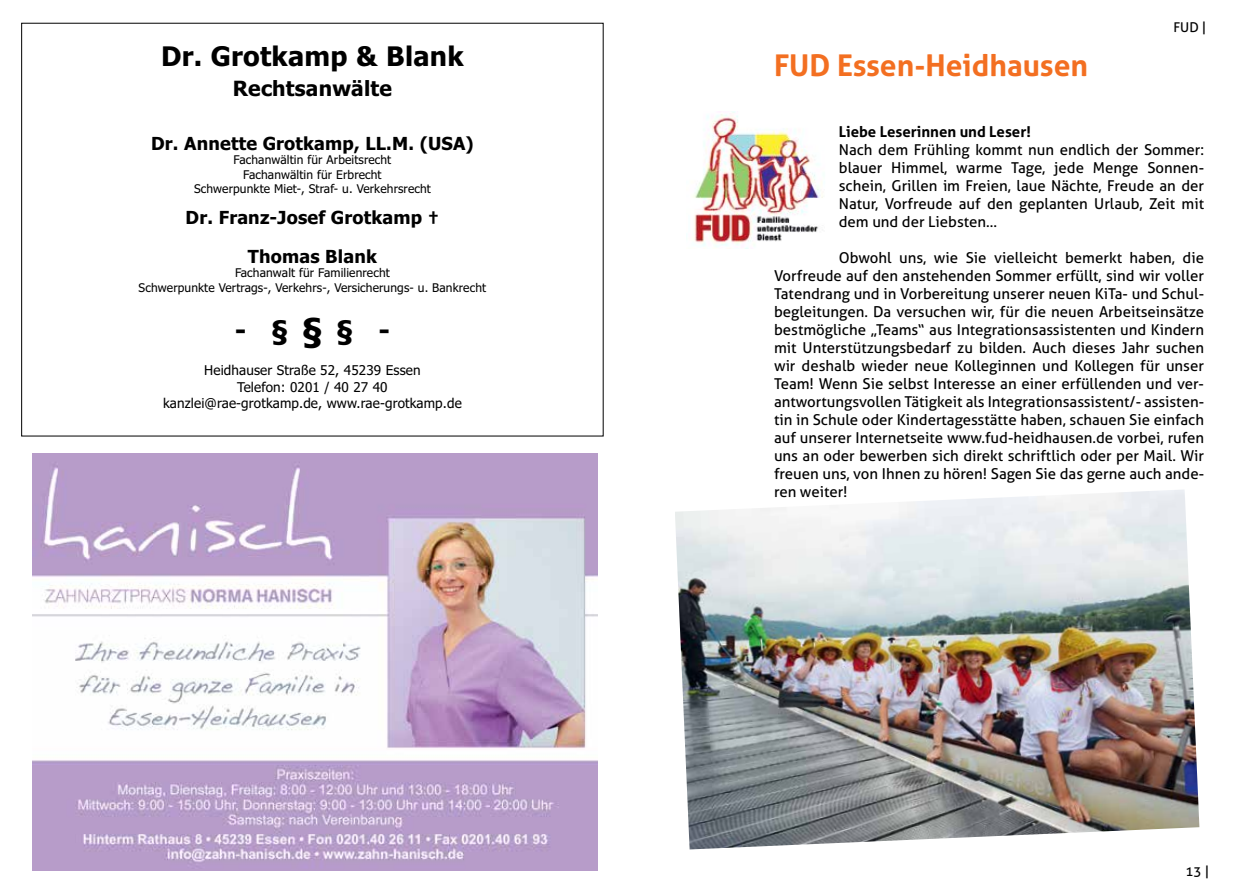
<style>
.page{position:relative;width:1259px;height:893px;background:#fff}
.page>*{position:absolute;margin:0;border:0;box-sizing:border-box;transform-origin:0 0}
.t1{font:700 30px "Aller";color:#f36f21}
.t2{font:700 27px "Tahoma";letter-spacing:.01em;color:#000}
.t3{font:700 21px "Tahoma";letter-spacing:.01em;color:#000}
.t4{font:700 18px/38.8px "Tahoma";letter-spacing:.01em;color:#000;text-align:center}
.t5{font:15px/18px "Aller";color:#000;text-align:justify}
.t6{font:700 15px "Aller";color:#000}
.t7{font:13.5px/16.2px "Tahoma";letter-spacing:.01em;color:#000;text-align:center}
.t8{font:13.5px "Aller";color:#000}
.t9{font:12px/14.4px "Tahoma";letter-spacing:.01em;color:#000;text-align:center}
.s1{font-size:33px}
</style>
<div class="page">
<img style="left:32px;top:454px;width:565px;height:416px">
<img style="left:693px;top:112px;width:130px;height:136px">
<img style="left:675px;top:490px;width:524px;height:359px">
<h2 class="t2" style="left:161px;top:38px;width:304px">Dr. Grotkamp &amp; Blank</h2>
<h3 class="t3" style="left:233px;top:74px;width:161px">Rechtsanwälte</h3>
<p class="t4" style="left:151px;top:123px;width:324px">Dr. Annette Grotkamp, LL.M. (USA)</p>
<p class="t9" style="left:194px;top:152px;width:238px">Fachanwältin für Arbeitsrecht<br>Fachanwältin für Erbrecht<br>Schwerpunkte Miet-, Straf- u. Verkehrsrecht</p>
<p class="t4" style="left:186px;top:197px;width:255px">Dr. Franz-Josef Grotkamp †<br>Thomas Blank</p>
<p class="t9" style="left:139px;top:265px;width:349px">Fachanwalt für Familienrecht<br>Schwerpunkte Vertrags-, Verkehrs-, Versicherungs- u. Bankrecht</p>
<h2 class="t2" style="left:235px;top:312px;width:157px">- §<span class="s1">§</span>§ -</h2>
<p class="t7" style="left:163px;top:362px;width:300px">Heidhauser Straße 52, 45239 Essen<br>Telefon: 0201 / 40 27 40 kanzlei@rae-grotkamp.de, www.rae-grotkamp.de</p>
<h1 class="t1" style="left:774px;top:47px;width:316px">FUD Essen-Heidhausen</h1>
<p class="t8" style="left:1173px;top:19px;width:35px">FUD |</p>
<p class="t6" style="left:839px;top:122px;width:193px">Liebe Leserinnen und Leser!</p>
<p class="t5" style="left:839px;top:141px;width:367px">Nach dem Frühling kommt nun endlich der Sommer: blauer Himmel, warme Tage, jede Menge Sonnen&shy;schein, Grillen im Freien, laue Nächte, Freude an der Natur, Vorfreude auf den geplanten Urlaub, Zeit mit dem und der Liebsten…</p>
<p class="t5" style="left:774px;top:249px;width:431px;text-indent:65px">Obwohl uns, wie Sie vielleicht bemerkt haben, die Vorfreude auf den anstehenden Sommer erfüllt, sind wir voller Tatendrang und in Vorbereitung unserer neuen KiTa- und Schul&shy;begleitungen. Da versuchen wir, für die neuen Arbeitseinsätze bestmögliche „Teams“ aus Integrationsassistenten und Kindern mit Unterstützungsbedarf zu bilden. Auch dieses Jahr suchen wir deshalb wieder neue Kolleginnen und Kollegen für unser Team! Wenn Sie selbst Interesse an einer erfüllenden und ver&shy;antwortungsvollen Tätigkeit als Integrationsassistent/- assisten&shy;tin in Schule oder Kindertagesstätte haben, schauen Sie einfach auf unserer Internetseite www.fud-heidhausen.de vorbei, rufen uns an oder bewerben sich direkt schriftlich oder per Mail. Wir freuen uns, von Ihnen zu hören! Sagen Sie das gerne auch ande&shy;ren weiter!</p>
<p class="t8" style="left:1185px;top:863px;width:25px">13 |</p>
</div>
